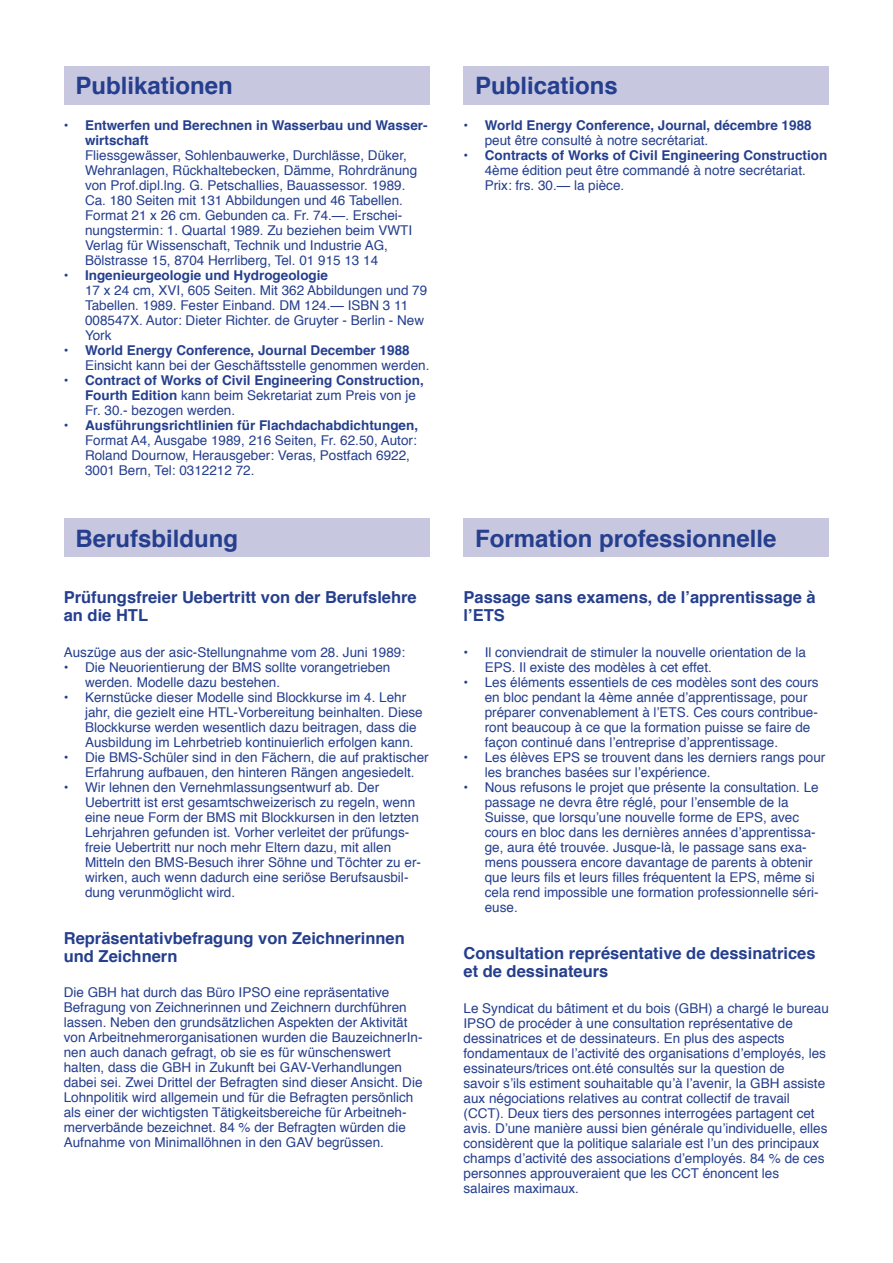
<style>
.page{position:relative;width:893px;height:1263px;background:#fff}
.page>*{position:absolute;margin:0;border:0;box-sizing:border-box;transform-origin:0 0}
.t1{font:700 24px "Helvetica";color:#253f8e}
.t2{font:700 16.5px/18px "Helvetica";color:#253f8e}
.t3{font:13.5px/15px "Helvetica";color:#253f8e}
.t4{font:700 13.5px/15px "Helvetica";color:#253f8e}
.s1{font-family:"Arial"}
.s2{font-weight:400}
</style>
<div class="page">
<div style="left:64px;top:66px;width:365px;height:38px;background:#c7c7e0"></div>
<div style="left:463px;top:66px;width:366px;height:38px;background:#c7c7e0"></div>
<div style="left:64px;top:519px;width:365px;height:38px;background:#c7c7e0"></div>
<div style="left:463px;top:519px;width:366px;height:38px;background:#c7c7e0"></div>
<h1 class="t1" style="left:75px;top:66px;width:159px">Publikationen</h1>
<h1 class="t1" style="left:475px;top:66px;width:144px">Publications</h1>
<p class="t4" style="left:85px;top:118px;width:344px;text-indent:-21px">• Entwerfen und Berechnen in Wasserbau und Wasser&shy;wirtschaft</p>
<p class="t3" style="left:85px;top:148px;width:334px">Fliessgewässer, Sohlenbauwerke, Durchlässe, Düker, Wehranlagen, Rückhaltebecken, Dämme, Rohrdränung von Prof.dipl.lng. G. Petschallies, Bauassessor. 1989.<br>Ca. 180 Seiten mit 131 Abbildungen und 46 Tabellen.<br>Format 21 x 26 cm. Gebunden ca. Fr. 74.<span class="s1">—</span>. Erschei&shy;nungstermin: 1. Quartal 1989. Zu beziehen beim VWTI Verlag für Wissenschaft, Technik und Industrie AG, Bölstrasse 15, 8704 Herrliberg, Tel. 01 915 13 14</p>
<p class="t4" style="left:64px;top:268px;width:266px">• Ingenieurgeologie und Hydrogeologie</p>
<p class="t3" style="left:85px;top:283px;width:344px">17 x 24 cm, XVI, 605 Seiten. Mit 362 Abbildungen und 79<br>Tabellen. 1989. Fester Einband. DM 124.<span class="s1">—</span> ISBN 3 11<br>008547X. Autor: Dieter Richter. de Gruyter - Berlin - New York</p>
<p class="t4" style="left:64px;top:343px;width:347px">• World Energy Conference, Journal December 1988</p>
<p class="t3" style="left:85px;top:358px;width:346px">Einsicht kann bei der Geschäftsstelle genommen werden.</p>
<p class="t4" style="left:85px;top:373px;width:340px;text-indent:-21px">• Contract of Works of Civil Engineering Construction,<br>Fourth Edition <span class="s2">kann beim Sekretariat zum Preis von je<br>Fr. 30.- bezogen werden.</span></p>
<p class="t4" style="left:64px;top:418px;width:356px">• Ausführungsrichtlinien für Flachdachabdichtungen,</p>
<p class="t3" style="left:85px;top:433px;width:333px">Format A4, Ausgabe 1989, 216 Seiten, Fr. 62.50, Autor:<br>Roland Dournow, Herausgeber: Veras, Postfach 6922,<br>3001 Bern, Tel: 0312212 72.</p>
<p class="t4" style="left:463px;top:118px;width:350px">• World Energy Conference, Journal, décembre 1988</p>
<p class="t3" style="left:485px;top:133px;width:225px">peut être consulté à notre secrétariat.</p>
<p class="t4" style="left:463px;top:148px;width:365px">• Contracts of Works of Civil Engineering Construction</p>
<p class="t3" style="left:485px;top:163px;width:323px">4ème édition peut être commandé à notre secrétariat.<br>Prix: frs. 30.<span class="s1">—</span> la pièce.</p>
<h1 class="t1" style="left:75px;top:519px;width:164px">Berufsbildung</h1>
<h1 class="t1" style="left:475px;top:519px;width:303px">Formation professionnelle</h1>
<p class="t2" style="left:64px;top:589px;width:354px">Prüfungsfreier Uebertritt von der Berufslehre an die HTL</p>
<p class="t2" style="left:463px;top:589px;width:354px">Passage sans examens, de l’apprentissage à l’ETS</p>
<p class="t3" style="left:64px;top:645px;width:343px">Auszüge aus der asic-Stellungnahme vom 28. Juni 1989:</p>
<p class="t3" style="left:85px;top:660px;width:307px;text-indent:-21px">• Die Neuorientierung der BMS sollte vorangetrieben werden. Modelle dazu bestehen.</p>
<p class="t3" style="left:85px;top:690px;width:339px;text-indent:-21px">• Kernstücke dieser Modelle sind Blockkurse im 4. Lehr jahr, die gezielt eine HTL-Vorbereitung beinhalten. Diese Blockkurse werden wesentlich dazu beitragen, dass die Ausbildung im Lehrbetrieb kontinuierlich erfolgen kann.</p>
<p class="t3" style="left:64px;top:750px;width:366px;text-align:center">• Die BMS-Schüler sind in den Fächern, die auf praktischer<br>Erfahrung aufbauen, den hinteren Rängen angesiedelt.</p>
<p class="t3" style="left:85px;top:780px;width:337px;text-indent:-21px">• Wir lehnen den Vernehmlassungsentwurf ab. Der Uebertritt ist erst gesamtschweizerisch zu regeln, wenn eine neue Form der BMS mit Blockkursen in den letzten Lehrjahren gefunden ist. Vorher verleitet der prüfungs&shy;freie Uebertritt nur noch mehr Eltern dazu, mit allen Mitteln den BMS-Besuch ihrer Söhne und Töchter zu er&shy;wirken, auch wenn dadurch eine seriöse Berufsausbil&shy;dung verunmöglicht wird.</p>
<p class="t2" style="left:64px;top:929px;width:343px">Repräsentativbefragung von Zeichnerinnen und Zeichnern</p>
<p class="t3" style="left:64px;top:985px;width:360px">Die GBH hat durch das Büro IPSO eine repräsentative Befragung von Zeichnerinnen und Zeichnern durchführen lassen. Neben den grundsätzlichen Aspekten der Aktivität von Arbeitnehmerorganisationen wurden die BauzeichnerIn&shy;nen auch danach gefragt, ob sie es für wünschenswert halten, dass die GBH in Zukunft bei GAV-Verhandlungen dabei sei. Zwei Drittel der Befragten sind dieser Ansicht. Die Lohnpolitik wird allgemein und für die Befragten persönlich als einer der wichtigsten Tätigkeitsbereiche für Arbeitneh&shy;merverbände bezeichnet. 84 % der Befragten würden die Aufnahme von Minimallöhnen in den GAV begrüssen.</p>
<p class="t3" style="left:485px;top:645px;width:323px;text-indent:-21px">• Il conviendrait de stimuler la nouvelle orientation de la<br>EPS. Il existe des modèles à cet effet.</p>
<p class="t3" style="left:485px;top:675px;width:335px;text-indent:-21px">• Les éléments essentiels de ces modèles sont des cours en bloc pendant la 4ème année d’apprentissage, pour préparer convenablement à l’ETS. Ces cours contribue&shy;ront beaucoup à ce que la formation puisse se faire de façon continué dans l’entreprise d’apprentissage.</p>
<p class="t3" style="left:485px;top:750px;width:342px;text-indent:-21px">• Les élèves EPS se trouvent dans les derniers rangs pour les branches basées sur l’expérience.</p>
<p class="t3" style="left:485px;top:780px;width:335px;text-indent:-21px">• Nous refusons le projet que présente la consultation. Le passage ne devra être réglé, pour l’ensemble de la Suisse, que lorsqu’une nouvelle forme de EPS, avec cours en bloc dans les dernières années d’apprentissa&shy;ge, aura été trouvée. Jusque-là, le passage sans exa&shy;mens poussera encore davantage de parents à obtenir que leurs fils et leurs filles fréquentent la EPS, même si cela rend impossible une formation professionnelle séri&shy;euse.</p>
<p class="t2" style="left:463px;top:944px;width:354px">Consultation représentative de dessinatrices et de dessinateurs</p>
<p class="t3" style="left:463px;top:1001px;width:367px">Le Syndicat du bâtiment et du bois (GBH) a chargé le bureau IPSO de procéder à une consultation représentative de dessinatrices et de dessinateurs. En plus des aspects fondamentaux de l’activité des organisations d’employés, les essinateurs/trices ont.été consultés sur la question de<br>savoir s’ils estiment souhaitable qu’à l’avenir, la GBH assiste aux négociations relatives au contrat collectif de travail (CCT). Deux tiers des personnes interrogées partagent cet avis. D’une manière aussi bien générale qu’individuelle, elles considèrent que la politique salariale est l’un des principaux champs d’activité des associations d’employés. 84 % de ces personnes approuveraient que les CCT énoncent les salaires maximaux.</p>
</div>
